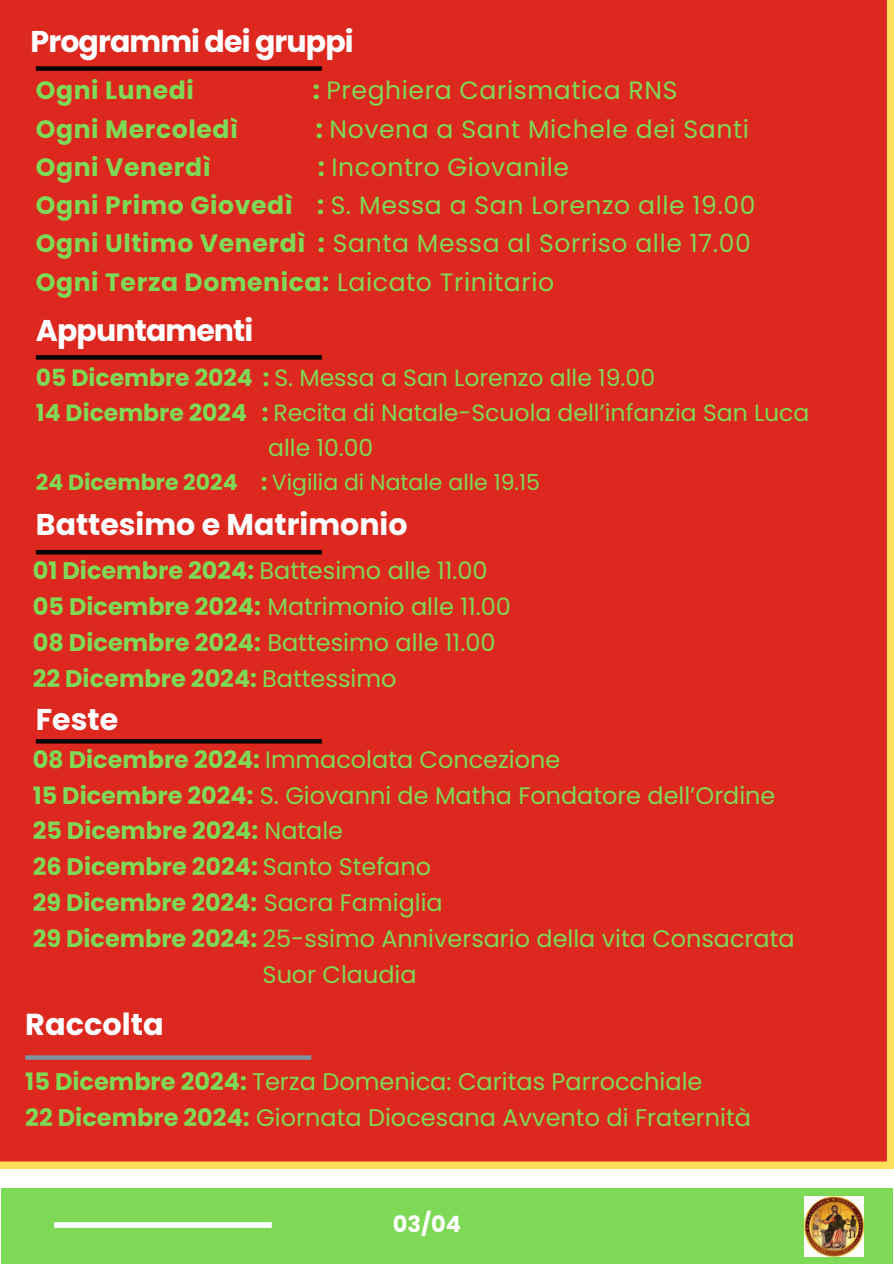
<style>
.page{position:relative;width:894px;height:1264px;background:#fff}
.page>*{position:absolute;margin:0;border:0;box-sizing:border-box;transform-origin:0 0}
.t1{font:700 30.3px "Poppins";color:#fff}
.t2{font:700 30px "Poppins";letter-spacing:-.03em;color:#fff}
.t3{font:700 30px "Poppins";color:#fff}
.t4{font:25.05px/38.2px "Poppins";letter-spacing:.025em;color:#7ed957}
.t5{font:700 25.05px "Poppins";letter-spacing:.025em;color:#7ed957}
.t6{font:24px/36px "Poppins";color:#7ed957}
.t7{font:23.85px "Poppins";color:#7ed957}
.t8{font:700 23.85px "Poppins";color:#7ed957}
.t9{font:23.55px "Poppins";color:#7ed957}
.t10{font:700 22.5px "Poppins";color:#fff}
.t11{font:22.05px "Poppins";color:#7ed957}
.s1{font-weight:700}
.s2{font-weight:400}
</style>
<div class="page">
<div style="left:0;top:0;width:893px;height:1168px;background:#dc281e"></div>
<div style="left:1px;top:1187px;width:891px;height:76px;background:#7ed957"></div>
<div style="left:54px;top:1222px;width:218px;height:5px;background:#fff"></div>
<div style="left:36px;top:66px;width:286px;height:5px;background:#000"></div>
<svg style="left:36px;top:355px;width:286px;height:4px"></svg>
<hr style="left:36px;top:739px;width:286px;height:4px;background:#000">
<svg style="left:25px;top:1055px;width:286px;height:4px"></svg>
<img style="left:804px;top:1196px;width:59px;height:60px">
<hr style="left:36px;top:550px;width:286px;height:4px;background:#000">
<h2 class="t2" style="left:31px;top:20px;width:324px">Programmi dei gruppi</h2>
<h1 class="t5" style="left:36px;top:73px;width:159px">Ogni Lunedi</h1>
<h1 class="t4" style="left:313px;top:71px;width:366px"><span class="s1">:</span> Preghiera Carismatica RNS</h1>
<h1 class="t5" style="left:36px;top:111px;width:204px">Ogni Mercoledì</h1>
<h1 class="t4" style="left:316px;top:110px;width:434px"><span class="s1">:</span> Novena a Sant Michele dei Santi</h1>
<h1 class="t5" style="left:36px;top:149px;width:176px">Ogni Venerdì</h1>
<h1 class="t4" style="left:36px;top:148px;width:721px;text-indent:282px"><span class="s1">:</span> Incontro Giovanile<br><span class="s1">Ogni Primo Giovedì :</span> S. Messa a San Lorenzo alle 19.00<br><span class="s1">Ogni Ultimo Venerdì :</span> Santa Messa al Sorriso alle 17.00<br><span class="s1">Ogni Terza Domenica:</span> Laicato Trinitario</h1>
<p class="t2" style="left:36px;top:309px;width:219px">Appuntamenti</p>
<h1 class="t9" style="left:36px;top:361px;width:620px"><span class="s1">05 Dicembre 2024 :</span> S. Messa a San Lorenzo alle 19.00</h1>
<h1 class="t9" style="left:36px;top:396px;width:774px"><span class="s1">14 Dicembre 2024 :</span> Recita di Natale-Scuola dell’infanzia San Luca</h1>
<h1 class="t9" style="left:268px;top:431px;width:107px">alle 10.00</h1>
<h1 class="t11" style="left:36px;top:466px;width:505px"><span class="s1">24 Dicembre 2024 :</span> Vigilia di Natale alle 19.15</h1>
<h1 class="t3" style="left:36px;top:504px;width:373px">Battesimo e Matrimonio</h1>
<p class="t6" style="left:33px;top:552px;width:479px"><span class="s1">01 Dicembre 2024:</span> Battesimo alle 11.00<br><span class="s1">05 Dicembre 2024:</span> Matrimonio alle 11.00<br><span class="s1">08 Dicembre 2024:</span> Battesimo alle 11.00<br><span class="s1">22 Dicembre 2024:</span> Battessimo</p>
<h2 class="t2" style="left:36px;top:698px;width:84px">Feste</h2>
<h2 class="t7" style="left:33px;top:742px;width:529px"><span class="s1">08 Dicembre 2024:</span> Immacolata Concezione</h2>
<h2 class="t7" style="left:33px;top:778px;width:744px"><span class="s1">15 Dicembre 2024:</span> S. Giovanni de Matha Fondatore dell’Ordine</h2>
<h2 class="t8" style="left:33px;top:814px;width:312px">25 Dicembre 2024: <span class="s2">Natale</span></h2>
<h2 class="t8" style="left:33px;top:850px;width:400px">26 Dicembre 2024: <span class="s2">Santo Stefano</span></h2>
<h2 class="t8" style="left:33px;top:886px;width:411px">29 Dicembre 2024: <span class="s2">Sacra Famiglia</span></h2>
<h2 class="t7" style="left:33px;top:922px;width:763px"><span class="s1">29 Dicembre 2024:</span> 25-ssimo Anniversario della vita Consacrata</h2>
<h2 class="t7" style="left:262px;top:957px;width:155px">Suor Claudia</h2>
<h1 class="t1" style="left:25px;top:1003px;width:140px">Raccolta</h1>
<p class="t6" style="left:25px;top:1063px;width:727px"><span class="s1">15 Dicembre 2024:</span> Terza Domenica: Caritas Parrocchiale<br><span class="s1">22 Dicembre 2024:</span> Giornata Diocesana Avvento di Fraternità</p>
<p class="t10" style="left:392px;top:1208px;width:70px">03/04</p>
</div>
